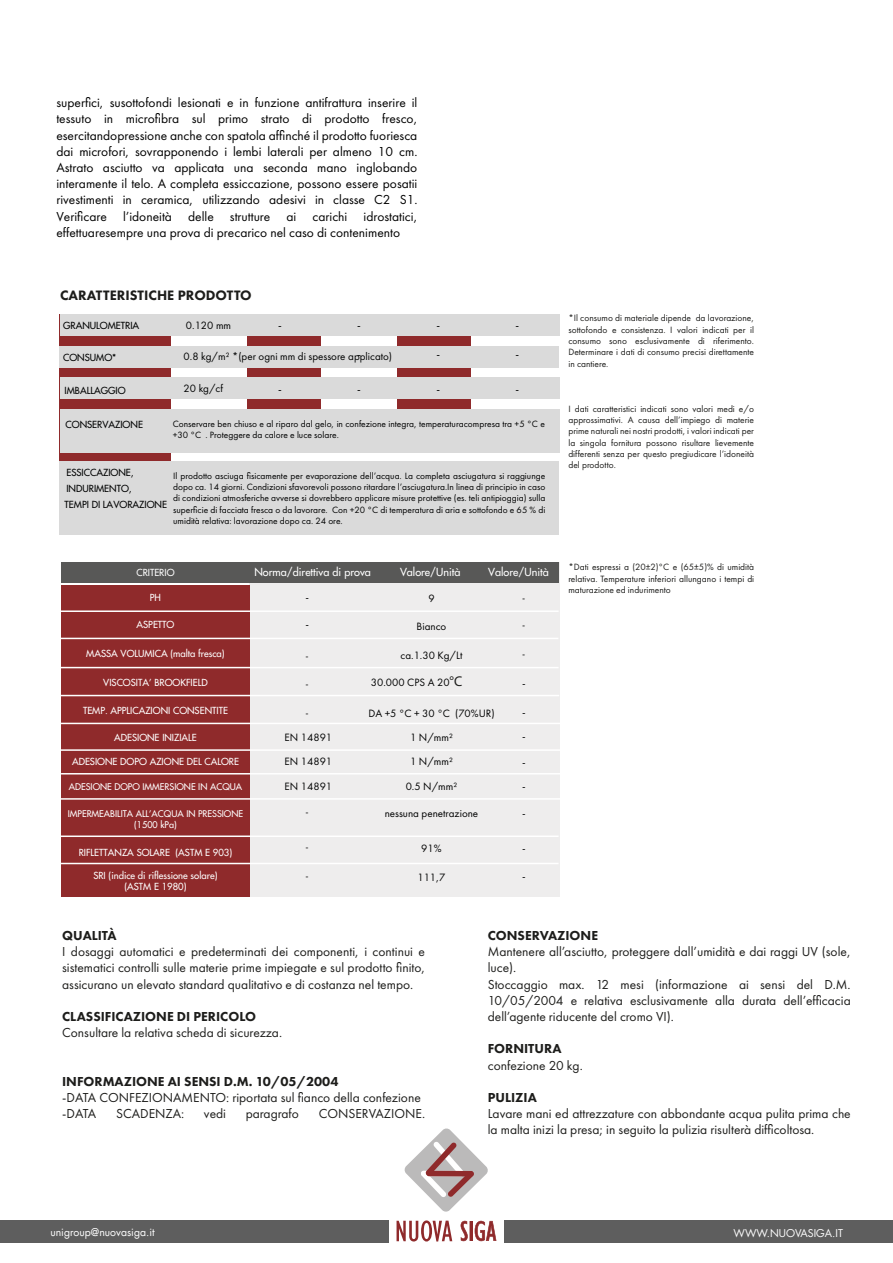
<style>
.page{position:relative;width:893px;height:1263px;background:#fff}
.page>*{position:absolute;margin:0;border:0;box-sizing:border-box;transform-origin:0 0}
.t1{font:800 14.1px "Futura PT";color:#1d1d1b}
.t2{font:13.5px/16.2px "Futura PT";color:#1d1d1b}
.t3{font:13.5px/16.2px "Futura PT";color:#000101;text-align:justify}
.t4{font:800 13.5px "Futura PT";color:#1d1d1b}
.t5{font:11.4px "Futura PT";color:#000101}
.t6{font:10.95px/24px "Futura PT";color:#000101;text-align:center}
.t7{font:500 10.8px "Futura Std";color:#fff}
.t8{font:500 10.8px/23.4px "Futura Std";color:#000101}
.t9{font:10.5px "Futura LT";color:#fff}
.t10{font:500 9.6px/16.4px "Futura Std";color:#000101}
.t11{font:9.45px/11.4px "Futura PT";color:#1d1d1b;text-align:justify}
.t12{font:9.45px/11.4px "Futura PT";color:#000101;text-align:justify}
.t13{font:500 9.45px/11.4px "Futura Std";color:#fff;text-align:center}
.t14{font:500 9.45px "Futura Std";color:#000101}
.t15{font:500 9px/10.8px "Futura Std";color:#fff;text-align:center}
.s1{font-family:"Myriad Pro";font-size:14.1px;color:#1d1d1b}
</style>
<div class="page">
<div style="left:504px;top:1220px;width:389px;height:23px;background:#5e5e5e"></div>
<div style="left:0;top:1220px;width:388px;height:23px;background:#5e5e5e"></div>
<svg style="left:397px;top:1220px;width:55px;height:21px"></svg>
<svg style="left:461px;top:1221px;width:35px;height:20px"></svg>
<svg style="left:404px;top:1128px;width:84px;height:84px"></svg>
<div style="left:426px;top:1171px;width:48px;height:5px;background:#8f2a2b;border-radius:3px"></div>
<div style="left:397px;top:314px;width:74px;height:95px;background:#8f2a2b"></div>
<div style="left:247px;top:314px;width:74px;height:95px;background:#8f2a2b"></div>
<div style="left:60px;top:314px;width:111px;height:211px;background:#8f2a2b"></div>
<div style="left:60px;top:461px;width:499px;height:74px;background:#dadada"></div>
<div style="left:60px;top:409px;width:499px;height:43px;background:#dadada"></div>
<div style="left:60px;top:377px;width:499px;height:22px;background:#dadada"></div>
<div style="left:60px;top:346px;width:499px;height:21px;background:#dadada"></div>
<div style="left:60px;top:314px;width:499px;height:22px;background:#dadada"></div>
<div style="left:249px;top:562px;width:310px;height:335px;background:#eeeded"></div>
<div style="left:62px;top:562px;width:497px;height:20px;background:#585857"></div>
<div style="left:62px;top:585px;width:188px;height:312px;background:#8f2a2b"></div>
<hr style="left:60px;top:610px;width:499px;height:2px;background:#fff">
<hr style="left:60px;top:638px;width:498px;height:1px;background:#fff">
<hr style="left:60px;top:667px;width:499px;height:1px;background:#fff">
<hr style="left:61px;top:695px;width:498px;height:1px;background:#fff">
<hr style="left:61px;top:723px;width:507px;height:1px;background:#fff">
<hr style="left:61px;top:749px;width:507px;height:2px;background:#fff">
<hr style="left:61px;top:773px;width:507px;height:1px;background:#fff">
<hr style="left:61px;top:798px;width:507px;height:2px;background:#fff">
<hr style="left:61px;top:835px;width:498px;height:2px;background:#fff">
<hr style="left:61px;top:863px;width:498px;height:1px;background:#fff">
<p class="t3" style="left:56px;top:95px;width:363px">superfici, susottofondi lesionati e in funzione antifrattura inserire il tessuto in microfibra sul primo strato di prodotto fresco, esercitandopressione anche con spatola affinché il prodotto fuoriesca dai microfori, sovrapponendo i lembi laterali per almeno 10 cm.<br>Astrato asciutto va applicata una seconda mano inglobando interamente il telo. A completa essiccazione, possono essere posatii rivestimenti in ceramica, utilizzando adesivi in classe C2 S1.<br>Verificare l’idoneità delle strutture ai carichi idrostatici, effettuaresempre una prova di precarico nel caso di contenimento</p>
<p class="t1" style="left:60px;top:286px;width:193px">CARATTERISTICHE PRODOTTO</p>
<p class="t10" style="left:63px;top:317px;width:78px">GRANULOMETRIA</p>
<p class="t10" style="left:63px;top:350px;width:55px">CONSUMO*</p>
<p class="t10" style="left:65px;top:382px;width:63px">IMBALLAGGIO</p>
<p class="t10" style="left:65px;top:416px;width:79px">CONSERVAZIONE</p>
<p class="t10" style="left:65px;top:464px;width:104px">ESSICCAZIONE,<br>INDURIMENTO,<br>TEMPI DI LAVORAZIONE</p>
<p class="t12" style="left:173px;top:470px;width:374px">Il prodotto asciuga fisicamente per evaporazione dell’acqua. La completa asciugatura si raggiunge dopo ca. 14 giorni. Condizioni sfavorevoli possono ritardare l’asciugatura.In linea di principio in caso di condizioni atmosferiche avverse si dovrebbero applicare misure protettive (es. teli antipioggia) sulla superficie di facciata fresca o da lavorare. Con +20 °C di temperatura di aria e sottofondo e 65 % di umidità relativa: lavorazione dopo ca. 24 ore.</p>
<p class="t6" style="left:186px;top:313px;width:47px">0.120 mm</p>
<p class="t5" style="left:278px;top:318px;width:5px">-</p>
<p class="t5" style="left:357px;top:318px;width:5px">-</p>
<p class="t5" style="left:436px;top:318px;width:5px">-</p>
<p class="t5" style="left:516px;top:318px;width:5px">-</p>
<p class="t6" style="left:184px;top:344px;width:210px">0.8 kg/m² *(per ogni mm di spessore applicato)</p>
<p class="t5" style="left:357px;top:348px;width:5px">-</p>
<p class="t5" style="left:436px;top:348px;width:5px">-</p>
<p class="t5" style="left:516px;top:348px;width:5px">-</p>
<p class="t6" style="left:184px;top:376px;width:41px">20 kg/cf</p>
<p class="t5" style="left:278px;top:382px;width:5px">-</p>
<p class="t5" style="left:357px;top:382px;width:5px">-</p>
<p class="t5" style="left:436px;top:382px;width:5px">-</p>
<p class="t5" style="left:516px;top:382px;width:5px">-</p>
<p class="t12" style="left:173px;top:418px;width:374px">Conservare ben chiuso e al riparo dal gelo, in confezione integra, temperaturacompresa tra +5 °C e +30 °C . Proteggere da calore e luce solare.</p>
<p class="t13" style="left:136px;top:567px;width:40px">CRITERIO</p>
<p class="t13" style="left:150px;top:592px;width:13px">PH</p>
<p class="t13" style="left:137px;top:619px;width:39px">ASPETTO</p>
<p class="t13" style="left:86px;top:647px;width:140px">MASSA VOLUMICA (malta fresca)</p>
<p class="t13" style="left:103px;top:677px;width:106px">VISCOSITA’ BROOKFIELD</p>
<p class="t13" style="left:83px;top:705px;width:146px">TEMP. APPLICAZIONI CONSENTITE</p>
<p class="t13" style="left:114px;top:732px;width:84px">ADESIONE INIZIALE</p>
<p class="t13" style="left:72px;top:756px;width:168px">ADESIONE DOPO AZIONE DEL CALORE</p>
<p class="t15" style="left:69px;top:781px;width:175px">ADESIONE DOPO IMMERSIONE IN ACQUA</p>
<p class="t15" style="left:68px;top:808px;width:177px">IMPERMEABILITA ALL’ACQUA IN PRESSIONE (1500 kPa)</p>
<p class="t13" style="left:79px;top:846px;width:155px">RIFLETTANZA SOLARE (ASTM E 903)</p>
<p class="t13" style="left:93px;top:870px;width:126px">SRI (indice di riflessione solare) (ASTM E 1980)</p>
<p class="t7" style="left:254px;top:565px;width:118px">Norma/direttiva di prova</p>
<p class="t8" style="left:306px;top:586px;width:5px">-</p>
<p class="t8" style="left:306px;top:613px;width:5px">-</p>
<p class="t7" style="left:400px;top:565px;width:62px">Valore/Unità</p>
<p class="t6" style="left:428px;top:586px;width:8px">9</p>
<p class="t6" style="left:417px;top:614px;width:31px">Bianco</p>
<p class="t7" style="left:488px;top:565px;width:62px">Valore/Unità</p>
<p class="t14" style="left:522px;top:592px;width:5px">-</p>
<p class="t14" style="left:522px;top:619px;width:5px">-</p>
<p class="t14" style="left:306px;top:650px;width:5px">-</p>
<p class="t14" style="left:306px;top:679px;width:5px">-</p>
<p class="t14" style="left:306px;top:708px;width:5px">-</p>
<p class="t6" style="left:285px;top:725px;width:49px">EN 14891</p>
<p class="t6" style="left:401px;top:644px;width:63px">ca.1.30 Kg/Lt</p>
<p class="t6" style="left:371px;top:670px;width:93px">30.000 CPS A 20<span class="s1">°C</span></p>
<p class="t6" style="left:368px;top:702px;width:128px">DA +5 °C + 30 °C (70%UR)<br>1 N/mm²</p>
<p class="t14" style="left:522px;top:649px;width:5px">-</p>
<p class="t8" style="left:522px;top:672px;width:5px">-</p>
<p class="t8" style="left:522px;top:702px;width:5px">-</p>
<p class="t8" style="left:522px;top:726px;width:5px">-</p>
<p class="t6" style="left:410px;top:749px;width:44px">1 N/mm²</p>
<p class="t6" style="left:406px;top:774px;width:53px">0.5 N/mm²</p>
<p class="t6" style="left:285px;top:749px;width:49px">EN 14891</p>
<p class="t6" style="left:285px;top:774px;width:49px">EN 14891</p>
<p class="t8" style="left:522px;top:752px;width:5px">- -</p>
<p class="t8" style="left:522px;top:802px;width:5px">-</p>
<p class="t14" style="left:306px;top:807px;width:5px">-</p>
<p class="t6" style="left:385px;top:801px;width:95px">nessuna penetrazione</p>
<p class="t14" style="left:306px;top:842px;width:5px">-</p>
<p class="t6" style="left:421px;top:837px;width:22px">91%</p>
<p class="t8" style="left:522px;top:837px;width:5px">-</p>
<p class="t14" style="left:306px;top:870px;width:5px">-</p>
<p class="t6" style="left:417px;top:865px;width:30px">111,7</p>
<p class="t8" style="left:522px;top:866px;width:5px">-</p>
<p class="t11" style="left:568px;top:312px;width:187px">*Il consumo di materiale dipende da lavorazione, sottofondo e consistenza. I valori indicati per il consumo sono esclusivamente di riferimento.<br>Determinare i dati di consumo precisi direttamente in cantiere.</p>
<p class="t11" style="left:568px;top:403px;width:187px">I dati caratteristici indicati sono valori medi e/o approssimativi. A causa dell’impiego di materie prime naturali nei nostri prodotti, i valori indicati per la singola fornitura possono risultare lievemente differenti senza per questo pregiudicare l’idoneità del prodotto.</p>
<p class="t11" style="left:568px;top:561px;width:187px">*Dati espressi a (20±2)°C e (65±5)% di umidità relativa. Temperature inferiori allungano i tempi di maturazione ed indurimento</p>
<p class="t4" style="left:62px;top:927px;width:56px">QUALITÀ</p>
<p class="t2" style="left:62px;top:943px;width:364px;text-align:justify">I dosaggi automatici e predeterminati dei componenti, i continui e sistematici controlli sulle materie prime impiegate e sul prodotto finito, assicurano un elevato standard qualitativo e di costanza nel tempo.</p>
<p class="t4" style="left:62px;top:1008px;width:195px">CLASSIFICAZIONE DI PERICOLO</p>
<p class="t2" style="left:62px;top:1024px;width:221px">Consultare la relativa scheda di sicurezza.</p>
<p class="t4" style="left:62px;top:1073px;width:278px">INFORMAZIONE AI SENSI D.M. 10/05/2004</p>
<p class="t2" style="left:62px;top:1089px;width:360px">-DATA CONFEZIONAMENTO: riportata sul fianco della confezione -DATA</p>
<p class="t2" style="left:116px;top:1105px;width:70px">SCADENZA:</p>
<p class="t2" style="left:204px;top:1105px;width:23px">vedi</p>
<p class="t2" style="left:246px;top:1105px;width:55px">paragrafo</p>
<p class="t2" style="left:319px;top:1105px;width:108px">CONSERVAZIONE.</p>
<p class="t4" style="left:488px;top:927px;width:112px">CONSERVAZIONE</p>
<p class="t2" style="left:488px;top:943px;width:364px">Mantenere all’asciutto, proteggere dall’umidità e dai raggi UV (sole, luce).<br>Stoccaggio max. 12 mesi (informazione ai sensi del D.M.<br>10/05/2004 e relativa esclusivamente alla durata dell’efficacia dell’agente riducente del cromo VI).</p>
<p class="t4" style="left:488px;top:1040px;width:75px">FORNITURA</p>
<p class="t2" style="left:488px;top:1057px;width:97px">confezione 20 kg.</p>
<p class="t4" style="left:488px;top:1089px;width:51px">PULIZIA</p>
<p class="t2" style="left:488px;top:1105px;width:364px">Lavare mani ed attrezzature con abbondante acqua pulita prima che la malta inizi la presa; in seguito la pulizia risulterà difficoltosa.</p>
<p class="t9" style="left:50px;top:1225px;width:106px">unigroup@nuovasiga.it</p>
<p class="t9" style="left:733px;top:1226px;width:111px">WWW.NUOVASIGA.IT</p>
</div>
